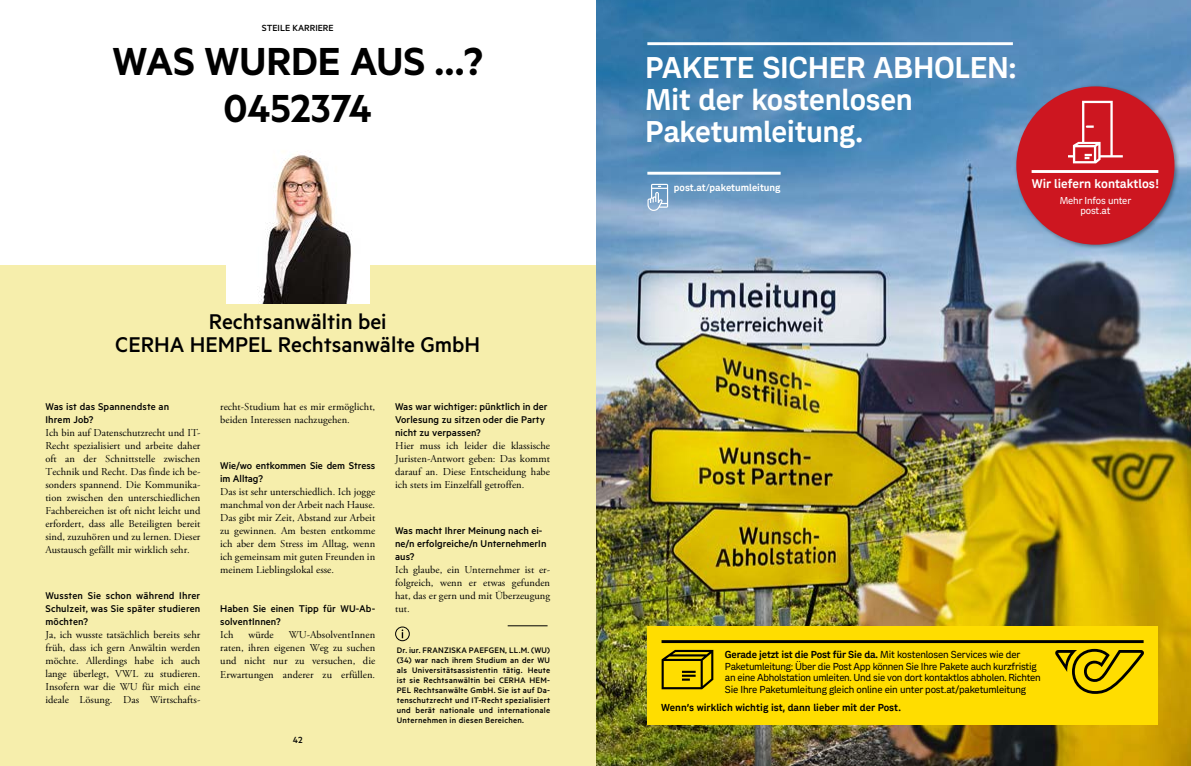
<style>
.page{position:relative;width:1191px;height:766px;background:#fff}
.page>*{position:absolute;margin:0;border:0;box-sizing:border-box;transform-origin:0 0}
.t1{font:600 44px/47px "Metric";color:#000;text-align:center}
.t2{font:700 29.3px/32.3px "Post Sans";letter-spacing:-.01em;color:#fff}
.t3{font:500 24px/23px "Metric";color:#000;text-align:center}
.t4{font:700 12.2px "Post Sans";color:#fff}
.t5{font:500 11px/13px "Metric";letter-spacing:.005em;color:#000}
.t6{font:10.5px/13px "Adobe Garamond Pro";letter-spacing:.005em;color:#000;text-align:justify}
.t7{font:500 10px "Metric";color:#000}
.t8{font:9.9px/11.9px "Post Sans";letter-spacing:-.03em;color:#000}
.t9{font:700 9.9px "Post Sans";color:#000}
.t10{font:700 9.8px "Post Sans";color:#fff}
.t11{font:9.8px/10.4px "Post Sans";letter-spacing:-.015em;color:#fff;text-align:center}
.t12{font:500 9px/10px "Metric";letter-spacing:.025em;color:#000;text-align:justify}
.s1{font-family:"Akkurat"}
.s2{font-weight:700}
</style>
<div class="page">
<div style="left:0;top:265px;width:595px;height:500px;background:#f6eeac"></div>
<hr style="left:507px;top:625px;width:40px;height:1px;background:#000">
<svg style="left:401px;top:629px;width:2px;height:9px"></svg>
<div style="left:395px;top:626px;width:15px;height:15px;border:1px solid #000;border-radius:50%"></div>
<img style="left:226px;top:154px;width:143px;height:150px">
<img style="left:596px;top:0;width:595px;height:765px">
<svg style="left:647px;top:184px;width:21px;height:27px"></svg>
<div style="left:647px;top:626px;width:510px;height:98px;background:#fd0"></div>
<hr style="left:661px;top:640px;width:482px;height:3px;background:#000">
<svg style="left:1039px;top:633px;width:120px;height:76px"></svg>
<svg style="left:1055px;top:648px;width:89px;height:45px"></svg>
<hr style="left:647px;top:172px;width:133px;height:3px;background:#fff">
<div style="left:1013px;top:84px;width:166px;height:166px;background:#000;opacity:.35"></div>
<div style="left:1016px;top:86px;width:158px;height:158px;background:#cd1620;border-radius:50%"></div>
<svg style="left:1068px;top:101px;width:54px;height:62px"></svg>
<hr style="left:1031px;top:170px;width:127px;height:3px;background:#fff">
<svg style="left:661px;top:649px;width:52px;height:40px"></svg>
<hr style="left:647px;top:42px;width:366px;height:3px;background:#fff">
<p class="t7" style="left:262px;top:22px;width:73px">STEILE KARRIERE</p>
<h1 class="t1" style="left:112px;top:37px;width:372px">WAS WURDE AUS …?<br>0452374</h1>
<h3 class="t3" style="left:115px;top:309px;width:366px">Rechtsanwältin bei<br>CERHA HEMPEL Rechtsanwälte GmbH</h3>
<p class="t5" style="left:45px;top:399px;width:125px">Was ist das Spannendste an<br>Ihrem Job?</p>
<p class="t6" style="left:45px;top:426px;width:156px">Ich bin auf Datenschutzrecht und IT-Recht spezialisiert und arbeite daher oft an der Schnittstelle zwischen Technik und Recht. Das finde ich be&shy;sonders spannend. Die Kommunika&shy;tion zwischen den unterschiedlichen Fachbereichen ist oft nicht leicht und erfordert, dass alle Beteiligten bereit sind, zuzuhören und zu lernen. Dieser Austausch gefällt mir wirklich sehr.</p>
<p class="t5" style="left:45px;top:588px;width:156px;text-align:justify">Wussten Sie schon während Ihrer Schulzeit, was Sie später studieren möchten?</p>
<p class="t6" style="left:45px;top:628px;width:156px">Ja, ich wusste tatsächlich bereits sehr früh, dass ich gern Anwältin werden möchte. Allerdings habe ich auch lange überlegt, VWL zu studieren.<br>Insofern war die WU für mich eine ideale Lösung. Das Wirtschafts-</p>
<p class="t6" style="left:220px;top:401px;width:156px">recht-Studium hat es mir ermöglicht, beiden Interessen nachzugehen.</p>
<p class="t5" style="left:220px;top:459px;width:156px">Wie/wo entkommen Sie dem Stress im Alltag?</p>
<p class="t6" style="left:220px;top:485px;width:156px">Das ist sehr unterschiedlich. Ich jogge manchmal von der Arbeit nach Hause.<br>Das gibt mir Zeit, Abstand zur Arbeit zu gewinnen. Am besten entkomme ich aber dem Stress im Alltag, wenn ich gemeinsam mit guten Freunden in meinem Lieblingslokal esse.</p>
<p class="t5" style="left:220px;top:602px;width:156px">Haben Sie einen Tipp für WU-Ab&shy;solventInnen?</p>
<p class="t6" style="left:220px;top:628px;width:15px">Ich</p>
<p class="t6" style="left:248px;top:628px;width:27px">würde</p>
<p class="t6" style="left:220px;top:628px;width:156px;text-indent:68px">WU-AbsolventInnen raten, ihren eigenen Weg zu suchen und nicht nur zu versuchen, die Erwartungen anderer zu erfüllen.</p>
<p class="t7" style="left:293px;top:733px;width:11px">42</p>
<p class="t5" style="left:395px;top:399px;width:154px">Was war wichtiger: pünktlich in der<br>Vorlesung zu sitzen oder die Party nicht zu verpassen?</p>
<p class="t6" style="left:395px;top:439px;width:156px">Hier muss ich leider die klassische Juristen-Antwort geben: Das kommt darauf an. Diese Entscheidung habe ich stets im Einzelfall getroffen.</p>
<p class="t5" style="left:395px;top:523px;width:153px">Was macht Ihrer Meinung nach ei&shy;ne/n erfolgreiche/n UnternehmerIn aus?</p>
<p class="t6" style="left:395px;top:563px;width:156px">Ich glaube, ein Unternehmer ist er&shy;folgreich, wenn er etwas gefunden hat, das er gern und mit Überzeugung tut.</p>
<p class="t12" style="left:397px;top:644px;width:155px">Dr. iur. FRANZISKA PAEFGEN, LL.M. (WU) (34) war nach ihrem Studium an der WU als Universitätsassistentin tätig. Heute ist sie Rechtsanwältin bei CERHA HEM-PEL Rechtsanwälte GmbH. Sie ist auf Da&shy;tenschutzrecht und IT-Recht spezialisiert und berät nationale und internationale Unternehmen in diesen Bereichen.</p>
<h2 class="t2" style="left:645px;top:51px;width:373px">PAKETE SICHER ABHOLEN:<br>Mit der kostenlosen<br>Paketumleitung.</h2>
<p class="t10" style="left:674px;top:181px;width:108px">post.at<span class="s1">/</span>paketumleitung</p>
<p class="t4" style="left:1031px;top:176px;width:129px">Wir liefern kontaktlos!</p>
<p class="t11" style="left:1059px;top:195px;width:73px">Mehr Infos unter post.at</p>
<p class="t8" style="left:725px;top:648px;width:317px"><span class="s2">Gerade jetzt ist die Post für Sie da.</span> Mit kostenlosen Services wie der Paketumleitung: Über die Post App können Sie Ihre Pakete auch kurzfristig an eine Abholstation umleiten. Und sie von dort kontaktlos abholen. Richten Sie Ihre Paketumleitung gleich online ein unter post.at/paketumleitung</p>
<p class="t9" style="left:661px;top:701px;width:241px">Wenn’s wirklich wichtig ist, dann lieber mit der Post.</p>
</div>
